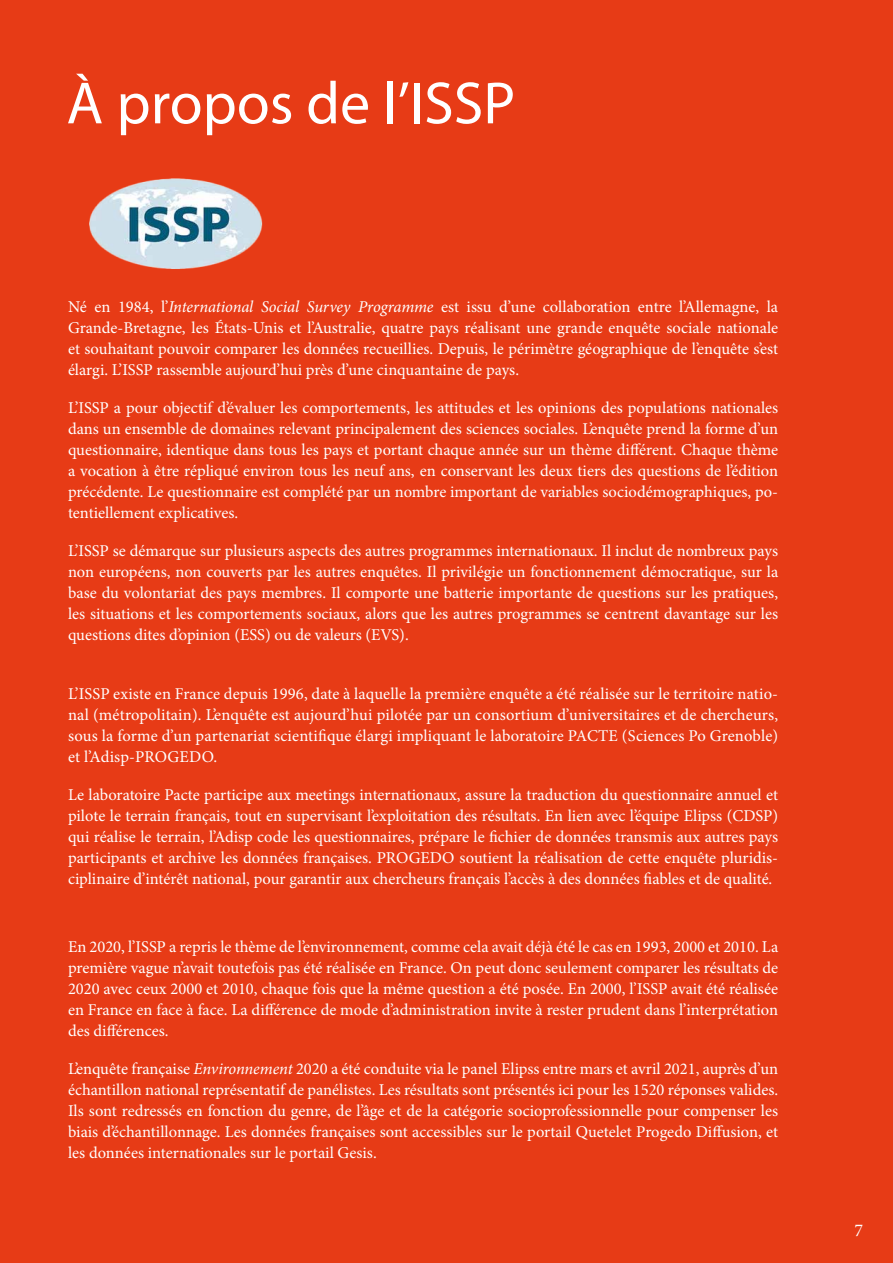
<style>
.page{position:relative;width:893px;height:1263px;background:#e73b16}
.page>*{position:absolute;margin:0;border:0;box-sizing:border-box;transform-origin:0 0}
.t1{font:60px "Myriad Pro";color:#fff}
.t2{font:18px "Minion Pro";color:#fff}
.t3{font:16.5px/21px "Minion Pro";color:#fff;text-align:justify}
.s1{font-style:italic}
</style>
<div class="page">
<img style="left:89px;top:178px;width:174px;height:91px">
<p class="t1" style="left:67px;top:66px;width:450px">À propos de l’ISSP</p>
<p class="t3" style="left:68px;top:296px;width:712px">Né en 1984, l’<span class="s1">International Social Survey Programme</span> est issu d’une collaboration entre l’Allemagne, la Grande-Bretagne, les États-Unis et l’Australie, quatre pays réalisant une grande enquête sociale nationale et souhaitant pouvoir comparer les données recueillies. Depuis, le périmètre géographique de l’enquête s’est élargi. L’ISSP rassemble aujourd’hui près d’une cinquantaine de pays.</p>
<p class="t3" style="left:68px;top:397px;width:712px">L’ISSP a pour objectif d’évaluer les comportements, les attitudes et les opinions des populations nationales dans un ensemble de domaines relevant principalement des sciences sociales. L’enquête prend la forme d’un questionnaire, identique dans tous les pays et portant chaque année sur un thème différent. Chaque thème a vocation à être répliqué environ tous les neuf ans, en conservant les deux tiers des questions de l’édition précédente. Le questionnaire est complété par un nombre important de variables sociodémographiques, po&shy;tentiellement explicatives.</p>
<p class="t3" style="left:68px;top:540px;width:712px">L’ISSP se démarque sur plusieurs aspects des autres programmes internationaux. Il inclut de nombreux pays non européens, non couverts par les autres enquêtes. Il privilégie un fonctionnement démocratique, sur la base du volontariat des pays membres. Il comporte une batterie importante de questions sur les pratiques, les situations et les comportements sociaux, alors que les autres programmes se centrent davantage sur les questions dites d’opinion (ESS) ou de valeurs (EVS).</p>
<p class="t3" style="left:68px;top:683px;width:712px">L’ISSP existe en France depuis 1996, date à laquelle la première enquête a été réalisée sur le territoire natio&shy;nal (métropolitain). L’enquête est aujourd’hui pilotée par un consortium d’universitaires et de chercheurs, sous la forme d’un partenariat scientifique élargi impliquant le laboratoire PACTE (Sciences Po Grenoble) et l’Adisp-PROGEDO.</p>
<p class="t3" style="left:68px;top:784px;width:712px">Le laboratoire Pacte participe aux meetings internationaux, assure la traduction du questionnaire annuel et pilote le terrain français, tout en supervisant l’exploitation des résultats. En lien avec l’équipe Elipss (CDSP) qui réalise le terrain, l’Adisp code les questionnaires, prépare le fichier de données transmis aux autres pays participants et archive les données françaises. PROGEDO soutient la réalisation de cette enquête pluridis&shy;ciplinaire d’intérêt national, pour garantir aux chercheurs français l’accès à des données fiables et de qualité.</p>
<p class="t3" style="left:68px;top:936px;width:712px">En 2020, l’ISSP a repris le thème de l’environnement, comme cela avait déjà été le cas en 1993, 2000 et 2010. La première vague n’avait toutefois pas été réalisée en France. On peut donc seulement comparer les résultats de 2020 avec ceux 2000 et 2010, chaque fois que la même question a été posée. En 2000, l’ISSP avait été réalisée en France en face à face. La différence de mode d’administration invite à rester prudent dans l’interprétation des différences.</p>
<p class="t3" style="left:68px;top:1058px;width:712px">L’enquête française <span class="s1">Environnement</span> 2020 a été conduite via le panel Elipss entre mars et avril 2021, auprès d’un échantillon national représentatif de panélistes. Les résultats sont présentés ici pour les 1520 réponses valides.<br>Ils sont redressés en fonction du genre, de l’âge et de la catégorie socioprofessionnelle pour compenser les biais d’échantillonnage. Les données françaises sont accessibles sur le portail Quetelet Progedo Diffusion, et les données internationales sur le portail Gesis.</p>
<p class="t2" style="left:855px;top:1218px;width:10px">7</p>
</div>
